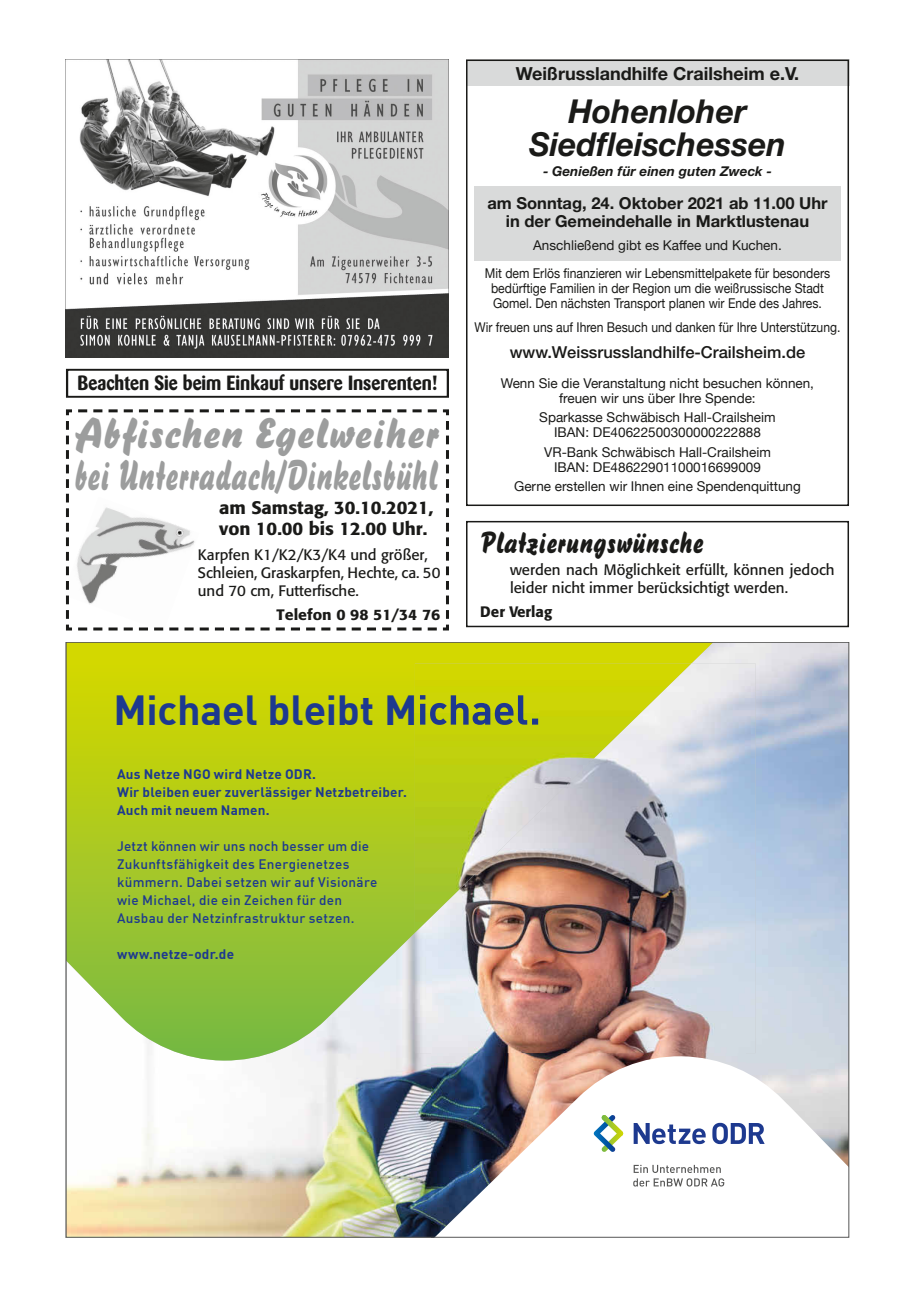
<style>
.page{position:relative;width:915px;height:1297px;background:#fff}
.page>*{position:absolute;margin:0;border:0;box-sizing:border-box;transform-origin:0 0}
.t1{font:42px/42px "Brush 738 BT Regular A";color:#9c9d9d;scale:1.16 1}
.t2{font:700 41.25px "En BWDIN Pro";letter-spacing:-.005em;color:#1d398f}
.t3{font:italic 700 33px/33px "Helvetica Neue";color:#1a1a18;text-align:center}
.t4{font:30px "Brush 738 BT Regular A";color:#1a1a18}
.t5{font:700 20.4px "Barmeno";color:#1a1a18;scale:.92 1}
.t6{font:500 18px/21px "Formata";color:#1a1a18}
.t7{font:700 18px "Helvetica Neue";color:#1a1a18}
.t8{font:700 16.5px/18px "Helvetica Neue";color:#1a1a18;text-align:center}
.t9{font:500 16.5px "Helvetica Neue";color:#1a1a18}
.t10{font:15px/18px "Formata";color:#1a1a18}
.t11{font:500 15px "Formata";color:#1a1a18;scale:1.05 1}
.t12{font:500 15px "Formata";color:#1a1a18}
.t13{font:13.5px/15px "Helvetica Neue";color:#1a1a18;text-align:center}
.t14{font:500 13.5px/18px "En BWDIN Pro";letter-spacing:.02em;color:#1d398f}
.t15{font:13.5px/15px "Helvetica Neue";color:#1a1a18;scale:.9 1}
.t16{font:700 13.5px/18px "En BWDIN Pro";letter-spacing:.015em;color:#1d398f}
.t17{font:italic 700 13.5px "Helvetica Neue";color:#1a1a18}
</style>
<div class="page">
<div style="left:474px;top:186px;width:366px;height:75px;background:#d9dada"></div>
<div style="left:466px;top:60px;width:382px;height:26px;background:#d9dada"></div>
<div style="left:466px;top:60px;width:382px;height:446px;border:2px solid #1a1a18"></div>
<img style="left:379px;top:1061px;width:5px;height:174px">
<img style="left:327px;top:1061px;width:52px;height:174px">
<img style="left:117px;top:1121px;width:52px;height:114px">
<img style="left:275px;top:1061px;width:52px;height:174px">
<img style="left:169px;top:1144px;width:106px;height:91px">
<svg style="left:68px;top:644px;width:645px;height:417px;background:#b4cd31"></svg>
<img style="left:384px;top:1056px;width:462px;height:179px">
<svg style="left:633px;top:1165px;width:91px;height:21px"></svg>
<svg style="left:633px;top:1123px;width:72px;height:21px"></svg>
<svg style="left:712px;top:1123px;width:52px;height:21px"></svg>
<svg style="left:593px;top:1115px;width:30px;height:37px"></svg>
<img style="left:415px;top:663px;width:340px;height:390px">
<img style="left:415px;top:663px;width:276px;height:270px">
<img style="left:415px;top:695px;width:123px;height:30px">
<svg style="left:66px;top:409px;width:383px;height:221px"></svg>
<img style="left:66px;top:60px;width:383px;height:297px">
<div style="left:66px;top:369px;width:382px;height:29px;border:2px solid #1a1a18"></div>
<div style="left:466px;top:521px;width:382px;height:106px;border:2px solid #1a1a18"></div>
<h3 class="t5" style="left:77px;top:371px;width:392px">Beachten Sie beim Einkauf unsere Inserenten!</h3>
<h1 class="t1" style="left:74px;top:412px;width:316px">Abfischen Egelweiher bei Unterradach/Dinkelsbühl</h1>
<h3 class="t6" style="left:219px;top:497px;width:216px">am Samstag, 30.10.2021, von 10.00 bis 12.00 Uhr.</h3>
<p class="t10" style="left:198px;top:546px;width:244px">Karpfen K1/K2/K3/K4 und größer,<br>Schleien, Graskarpfen, Hechte, ca. 50 und 70 cm, Futterfische.</p>
<p class="t11" style="left:276px;top:606px;width:157px">Telefon 0 98 51/34 76</p>
<h3 class="t7" style="left:515px;top:62px;width:285px">Weißrusslandhilfe Crailsheim e.V.</h3>
<h3 class="t3" style="left:529px;top:94px;width:258px">Hohenloher<br>Siedfleischessen</h3>
<p class="t17" style="left:543px;top:163px;width:230px">- Genießen für einen guten Zweck -</p>
<p class="t8" style="left:487px;top:193px;width:341px">am Sonntag, 24. Oktober 2021 ab 11.00 Uhr in der Gemeindehalle in Marktlustenau</p>
<p class="t13" style="left:484px;top:232px;width:346px;line-height:27.8px">Anschließend gibt es Kaffee und Kuchen.<br>Mit dem Erlös finanzieren wir Lebensmittelpakete für besonders</p>
<p class="t15" style="left:491px;top:281px;width:371px">bedürftige Familien in der Region um die weißrussische Stadt<br>Gomel. Den nächsten Transport planen wir Ende des Jahres.</p>
<p class="t15" style="left:474px;top:320px;width:408px">Wir freuen uns auf Ihren Besuch und danken für Ihre Unterstützung.</p>
<p class="t9" style="left:509px;top:342px;width:297px">www.Weissrusslandhilfe-Crailsheim.de</p>
<p class="t13" style="left:501px;top:376px;width:314px">Wenn Sie die Veranstaltung nicht besuchen können, freuen wir uns über Ihre Spende:</p>
<p class="t13" style="left:539px;top:411px;width:238px">Sparkasse Schwäbisch Hall-Crailsheim<br>IBAN: DE40622500300000222888</p>
<p class="t13" style="left:544px;top:445px;width:228px">VR-Bank Schwäbisch Hall-Crailsheim<br>IBAN: DE48622901100016699009</p>
<p class="t13" style="left:514px;top:479px;width:288px">Gerne erstellen wir Ihnen eine Spendenquittung</p>
<h3 class="t4" style="left:480px;top:524px;width:225px">Platzierungswünsche</h3>
<p class="t10" style="left:510px;top:561px;width:326px">werden nach Möglichkeit erfüllt, können jedoch leider nicht immer berücksichtigt werden.</p>
<p class="t12" style="left:480px;top:602px;width:73px">Der Verlag</p>
<h2 class="t2" style="left:113px;top:675px;width:429px">Michael bleibt Michael.</h2>
<p class="t16" style="left:117px;top:763px;width:291px">Aus Netze NGO wird Netze ODR.<br>Wir bleiben euer zuverlässiger Netzbetreiber.<br>Auch mit neuem Namen.</p>
<p class="t14" style="left:117px;top:835px;width:262px">Jetzt können wir uns noch besser um die Zukunftsfähigkeit des Energienetzes kümmern. Dabei setzen wir auf Visionäre wie Michael, die ein Zeichen für den Ausbau der Netzinfrastruktur setzen.</p>
<p class="t16" style="left:117px;top:943px;width:118px">www.netze-odr.de</p>
</div>
